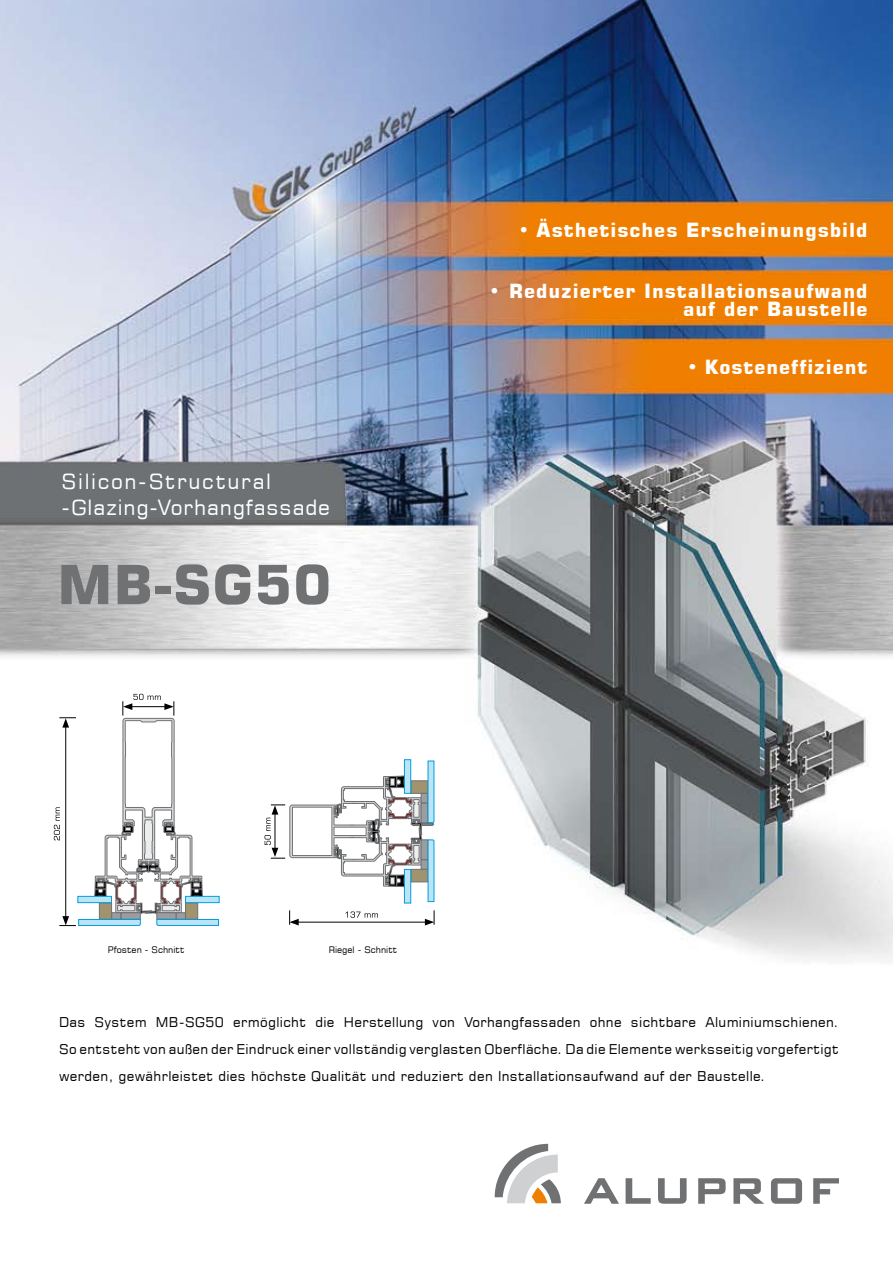
<style>
.page{position:relative;width:893px;height:1263px;background:#fff}
.page>*{position:absolute;margin:0;border:0;box-sizing:border-box;transform-origin:0 0}
.t1{font:54px "Square 721 EU Bold";letter-spacing:.025em;color:#707173}
.t2{font:21px/25.5px "Square 721 EU Normal";letter-spacing:.04em;color:#fff}
.t3{font:19.5px/18px "Square 721 EU Bold";letter-spacing:.05em;color:#fff;text-align:right}
.t4{font:13.5px/27px "Square 721 EU Normal";letter-spacing:.025em;color:#000;text-align:justify}
.t5{font:9px "Square 721 EU Normal";color:#000}
.s1{font-family:"Square 721 EU Normal"}
</style>
<div class="page">
<img style="left:0;top:0;width:893px;height:1204px">
<svg style="left:495px;top:1144px;width:66px;height:59px"></svg>
<svg style="left:626px;top:1178px;width:25px;height:26px"></svg>
<svg style="left:658px;top:1178px;width:29px;height:26px"></svg>
<svg style="left:584px;top:1178px;width:35px;height:26px"></svg>
<svg style="left:698px;top:1178px;width:28px;height:26px"></svg>
<svg style="left:733px;top:1178px;width:31px;height:26px"></svg>
<svg style="left:771px;top:1178px;width:31px;height:26px"></svg>
<svg style="left:813px;top:1178px;width:26px;height:26px"></svg>
<svg style="left:54px;top:694px;width:165px;height:232px"></svg>
<svg style="left:404px;top:759px;width:7px;height:2px"></svg>
<hr style="left:296px;top:922px;width:131px;height:1px;background:#000">
<svg style="left:289px;top:910px;width:10px;height:15px"></svg>
<svg style="left:425px;top:910px;width:10px;height:15px"></svg>
<svg style="left:265px;top:761px;width:169px;height:141px"></svg>
<svg style="left:345px;top:911px;width:33px;height:7px"></svg>
<h3 class="t3" style="left:518px;top:222px;width:351px"><span class="s1">•</span> Ästhetisches Erscheinungsbild</h3>
<h3 class="t3" style="left:489px;top:282px;width:380px">• Reduzierter Installationsaufwand auf der Baustelle</h3>
<h2 class="t2" style="left:62px;top:468px;width:270px">Silicon-Structural -Glazing-Vorhangfassade</h2>
<h1 class="t1" style="left:57px;top:551px;width:275px">MB-SG50</h1>
<p class="t5" style="left:108px;top:944px;width:78px">Pfosten - Schnitt</p>
<p class="t5" style="left:329px;top:944px;width:70px">Riegel - Schnitt</p>
<h3 class="t3" style="left:687px;top:359px;width:182px"><span class="s1">•</span> Kosteneffizient</h3>
<p class="t4" style="left:59px;top:1008px;width:781px">Das System MB-SG50 ermöglicht die Herstellung von Vorhangfassaden ohne sichtbare Aluminiumschienen.<br>So entsteht von außen der Eindruck einer vollständig verglasten Oberfläche. Da die Elemente werksseitig vorgefertigt werden, gewährleistet dies höchste Qualität und reduziert den Installationsaufwand auf der Baustelle.</p>
</div>
